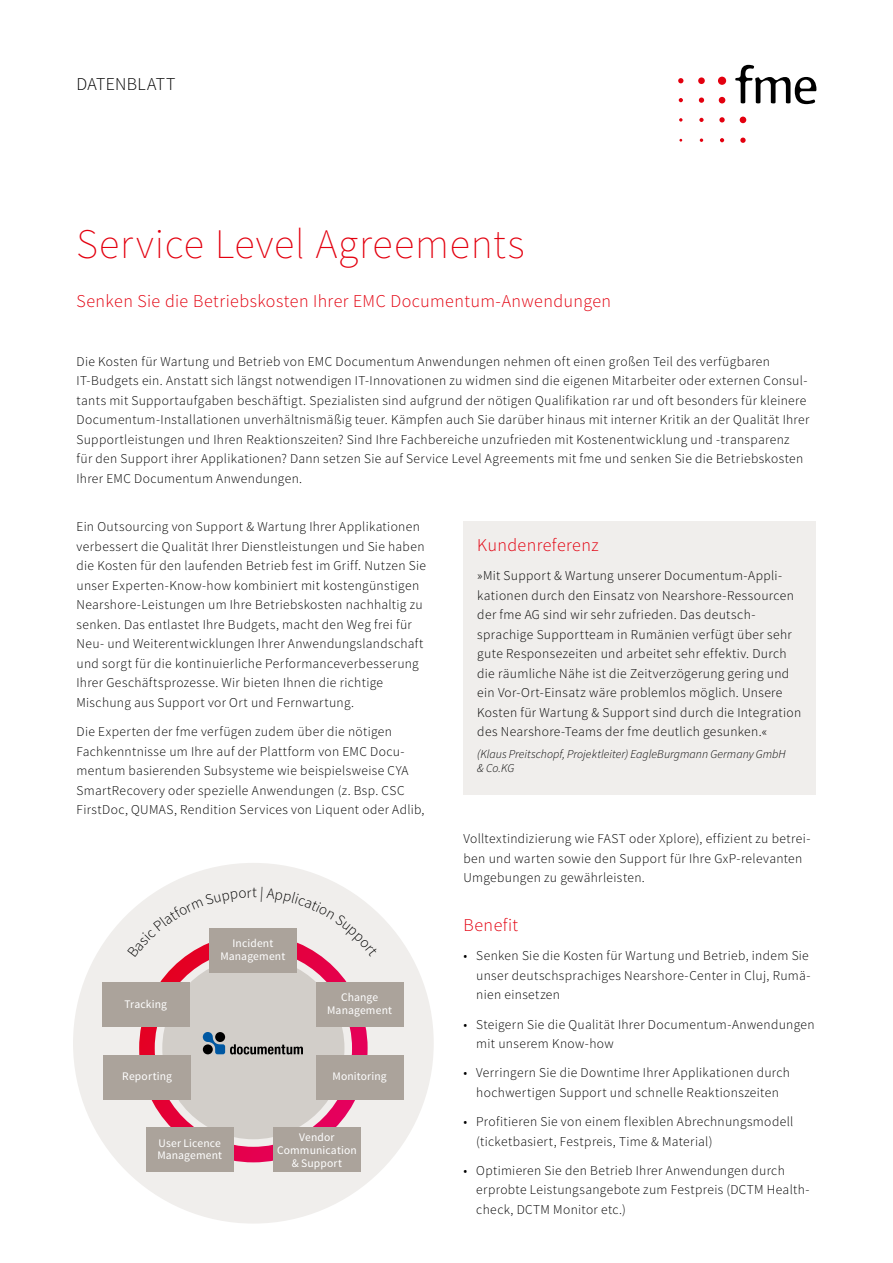
<style>
.page{position:relative;width:893px;height:1263px;background:#fff}
.page>*{position:absolute;margin:0;border:0;box-sizing:border-box;transform-origin:0 0}
.t1{font:200 42px "Source Sans Pro";letter-spacing:.015em;color:#e3000f}
.t2{font:300 18px "Source Sans Pro";letter-spacing:.02em;color:#e3000f}
.t3{font:300 18px "Source Sans Pro";letter-spacing:.02em;color:#000}
.t4{font:300 13.5px/19.5px "Source Sans Pro";letter-spacing:.025em;color:#000}
.t5{font:italic 300 12px/13.5px "Source Sans Pro";color:#000}
.t6{font:11.55px/12.8px "Source Sans Pro";letter-spacing:.01em;color:#fff;text-align:center}
</style>
<div class="page">
<svg style="left:735px;top:65px;width:81px;height:39px"></svg>
<div style="left:718px;top:77px;width:8px;height:8px;background:#e3000f;border-radius:50%"></div>
<div style="left:698px;top:77px;width:7px;height:7px;background:#e3000f;border-radius:50%"></div>
<svg style="left:719px;top:97px;width:6px;height:6px"></svg>
<svg style="left:740px;top:117px;width:6px;height:6px"></svg>
<svg style="left:678px;top:78px;width:5px;height:5px"></svg>
<svg style="left:699px;top:98px;width:5px;height:5px"></svg>
<svg style="left:719px;top:117px;width:6px;height:5px"></svg>
<svg style="left:740px;top:138px;width:6px;height:5px"></svg>
<svg style="left:679px;top:98px;width:4px;height:4px"></svg>
<svg style="left:699px;top:118px;width:5px;height:4px"></svg>
<svg style="left:720px;top:138px;width:4px;height:4px"></svg>
<svg style="left:700px;top:138px;width:3px;height:4px"></svg>
<svg style="left:679px;top:118px;width:3px;height:4px"></svg>
<div style="left:463px;top:522px;width:353px;height:273px;background:#f0eeec"></div>
<div style="left:73px;top:863px;width:361px;height:360px;background:#f0eeec;border-radius:50%"></div>
<svg style="left:139px;top:957px;width:229px;height:205px"></svg>
<div style="left:162px;top:957px;width:182px;height:182px;background:#d2cec9;border-radius:50%"></div>
<div style="left:209px;top:928px;width:88px;height:45px;background:#aba39b"></div>
<div style="left:146px;top:1127px;width:88px;height:45px;background:#aba39b"></div>
<div style="left:273px;top:1127px;width:88px;height:45px;background:#aba39b"></div>
<div style="left:102px;top:982px;width:88px;height:45px;background:#aba39b"></div>
<div style="left:103px;top:1054px;width:88px;height:45px;background:#aba39b"></div>
<div style="left:316px;top:982px;width:88px;height:45px;background:#aba39b"></div>
<div style="left:316px;top:1054px;width:88px;height:45px;background:#aba39b"></div>
<svg style="left:203px;top:1032px;width:100px;height:22px"></svg>
<svg style="left:157px;top:887px;width:218px;height:70px"></svg>
<h2 class="t3" style="left:77px;top:73px;width:100px">DATENBLATT</h2>
<h1 class="t1" style="left:77px;top:219px;width:450px">Service Level Agreements</h1>
<h2 class="t2" style="left:77px;top:290px;width:536px">Senken Sie die Betriebskosten Ihrer EMC Documentum-Anwendungen</h2>
<p class="t4" style="left:77px;top:351px;width:734px">Die Kosten für Wartung und Betrieb von EMC Documentum Anwendungen nehmen oft einen großen Teil des verfügbaren IT-Budgets ein. Anstatt sich längst notwendigen IT-Innovationen zu widmen sind die eigenen Mitarbeiter oder externen Consul&shy;tants mit Supportaufgaben beschäftigt. Spezialisten sind aufgrund der nötigen Qualifikation rar und oft besonders für kleinere Documentum-Installationen unverhältnismäßig teuer. Kämpfen auch Sie darüber hinaus mit interner Kritik an der Qualität Ihrer Supportleistungen und Ihren Reaktionszeiten? Sind Ihre Fachbereiche unzufrieden mit Kostenentwicklung und -transparenz<br>für den Support ihrer Applikationen? Dann setzen Sie auf Service Level Agreements mit fme und senken Sie die Betriebskosten Ihrer EMC Documentum Anwendungen.</p>
<p class="t4" style="left:77px;top:517px;width:351px">Ein Outsourcing von Support &amp; Wartung Ihrer Applikationen verbessert die Qualität Ihrer Dienstleistungen und Sie haben die Kosten für den laufenden Betrieb fest im Griff. Nutzen Sie unser Experten-Know-how kombiniert mit kostengünstigen Nearshore-Leistungen um Ihre Betriebskosten nachhaltig zu senken. Das entlastet Ihre Budgets, macht den Weg frei für Neu- und Weiterentwicklungen Ihrer Anwendungslandschaft und sorgt für die kontinuierliche Performanceverbesserung Ihrer Geschäftsprozesse. Wir bieten Ihnen die richtige Mischung aus Support vor Ort und Fernwartung.</p>
<p class="t4" style="left:77px;top:722px;width:350px">Die Experten der fme verfügen zudem über die nötigen Fachkenntnisse um Ihre auf der Plattform von EMC Docu&shy;mentum basierenden Subsysteme wie beispielsweise CYA SmartRecovery oder spezielle Anwendungen (z. Bsp. CSC FirstDoc, QUMAS, Rendition Services von Liquent oder Adlib,</p>
<p class="t4" style="left:463px;top:829px;width:348px">Volltextindizierung wie FAST oder Xplore), effizient zu betrei&shy;ben und warten sowie den Support für Ihre GxP-relevanten<br>Umgebungen zu gewährleisten.</p>
<h2 class="t2" style="left:463px;top:914px;width:56px">Benefit</h2>
<p class="t4" style="left:476px;top:946px;width:336px;text-align:justify;text-indent:-13px">• Senken Sie die Kosten für Wartung und Betrieb, indem Sie unser deutschsprachiges Nearshore-Center in Cluj, Rumä&shy;nien einsetzen</p>
<p class="t4" style="left:476px;top:1014px;width:340px;text-indent:-13px">• Steigern Sie die Qualität Ihrer Documentum-Anwendungen mit unserem Know-how</p>
<p class="t4" style="left:463px;top:1063px;width:328px;text-align:center">• Verringern Sie die Downtime Ihrer Applikationen durch hochwertigen Support und schnelle Reaktionszeiten</p>
<p class="t4" style="left:476px;top:1112px;width:319px;text-indent:-13px">• Profitieren Sie von einem flexiblen Abrechnungsmodell (ticketbasiert, Festpreis, Time &amp; Material)</p>
<p class="t4" style="left:476px;top:1161px;width:335px;text-indent:-13px">• Optimieren Sie den Betrieb Ihrer Anwendungen durch erprobte Leistungsangebote zum Festpreis (DCTM Health&shy;check, DCTM Monitor etc.)</p>
<h2 class="t2" style="left:477px;top:534px;width:123px">Kundenreferenz</h2>
<p class="t4" style="left:477px;top:566px;width:325px">»Mit Support &amp; Wartung unserer Documentum-Appli&shy;kationen durch den Einsatz von Nearshore-Ressourcen der fme AG sind wir sehr zufrieden. Das deutsch&shy;sprachige Supportteam in Rumänien verfügt über sehr gute Responsezeiten und arbeitet sehr effektiv. Durch die räumliche Nähe ist die Zeitverzögerung gering und ein Vor-Ort-Einsatz wäre problemlos möglich. Unsere Kosten für Wartung &amp; Support sind durch die Integration des Nearshore-Teams der fme deutlich gesunken.«</p>
<p class="t5" style="left:477px;top:747px;width:310px">(Klaus Preitschopf, Projektleiter) EagleBurgmann Germany GmbH &amp; Co.KG</p>
<p class="t6" style="left:220px;top:937px;width:66px">Incident<br>Management</p>
<p class="t6" style="left:327px;top:991px;width:66px">Change<br>Management</p>
<p class="t6" style="left:125px;top:998px;width:44px">Tracking</p>
<p class="t6" style="left:122px;top:1070px;width:51px">Reporting</p>
<p class="t6" style="left:332px;top:1070px;width:56px">Monitoring</p>
<p class="t6" style="left:157px;top:1136px;width:66px;text-align:left">User Licence<br>Management</p>
<p class="t6" style="left:277px;top:1131px;width:81px">Vendor<br>Communication &amp; Support</p>
</div>
